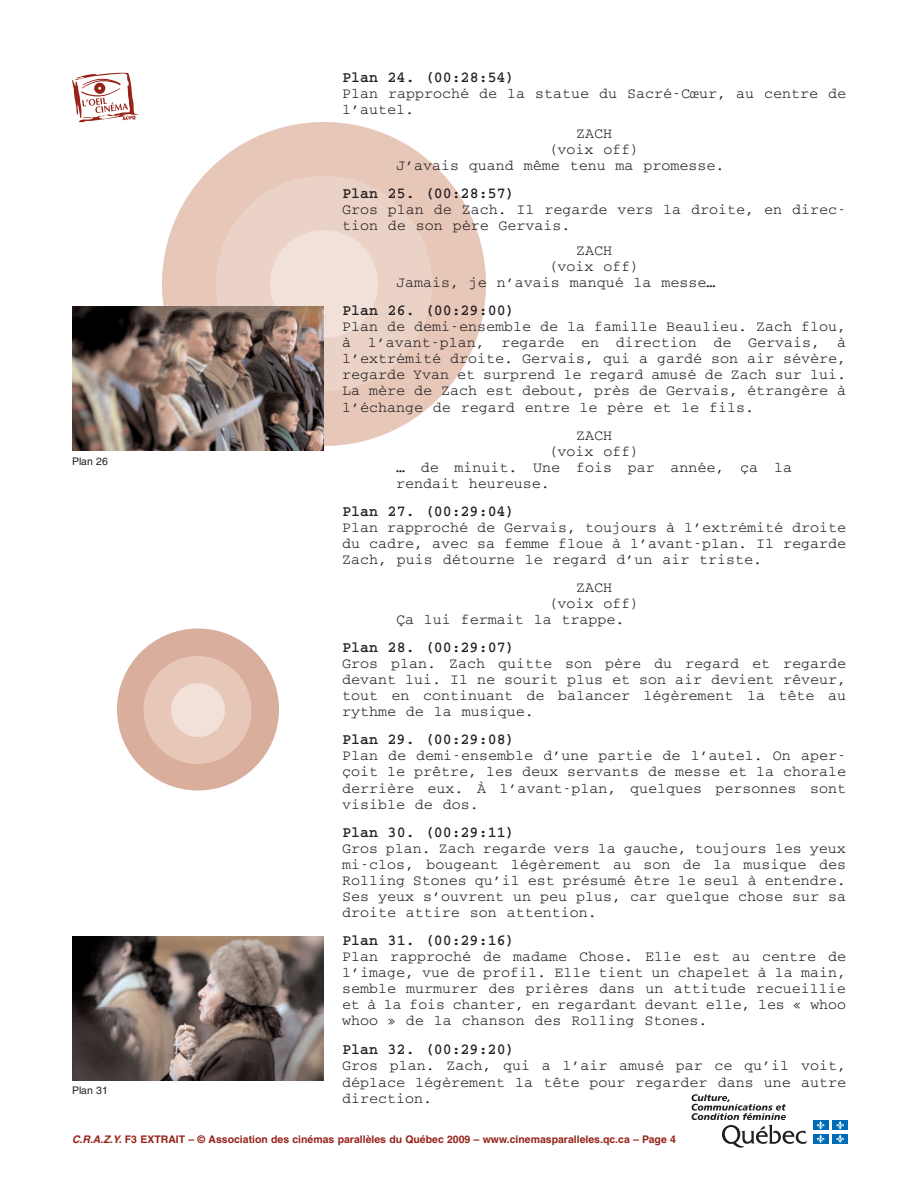
<style>
.page{position:relative;width:918px;height:1188px;background:#fff}
.page>*{position:absolute;margin:0;border:0;box-sizing:border-box;transform-origin:0 0}
.t1{font:15px/16px "Courier";color:#231f20;text-align:justify}
.t2{font:700 15px "Courier";color:#231f20}
.t3{font:700 10.5px "Helvetica";color:#962218}
.t4{font:10.5px "Helvetica";color:#231f20}
.s1{font-style:italic}
</style>
<div class="page">
<div style="left:162px;top:122px;width:324px;height:324px;background:#e7c7b8;border-radius:50%"></div>
<div style="left:216px;top:176px;width:216px;height:216px;background:#ebd2c7;border-radius:50%"></div>
<div style="left:270px;top:230px;width:108px;height:108px;background:#f2e1d9;border-radius:50%"></div>
<div style="left:117px;top:628px;width:162px;height:162px;background:#daae9c;border-radius:50%"></div>
<div style="left:144px;top:656px;width:107px;height:108px;background:#e7c7b8;border-radius:50%"></div>
<div style="left:171px;top:683px;width:54px;height:54px;background:#f2e1d9;border-radius:50%"></div>
<svg style="left:692px;top:1094px;width:115px;height:54px"></svg>
<div style="left:813px;top:1121px;width:15px;height:9px;background:#006cb7"></div>
<svg style="left:817px;top:1121px;width:8px;height:8px"></svg>
<div style="left:833px;top:1121px;width:15px;height:9px;background:#006cb7"></div>
<svg style="left:836px;top:1121px;width:8px;height:8px"></svg>
<div style="left:813px;top:1134px;width:15px;height:9px;background:#006cb7"></div>
<svg style="left:817px;top:1135px;width:8px;height:8px"></svg>
<div style="left:833px;top:1134px;width:15px;height:9px;background:#006cb7"></div>
<svg style="left:836px;top:1135px;width:8px;height:8px"></svg>
<svg style="left:72px;top:73px;width:67px;height:50px"></svg>
<img style="left:72px;top:307px;width:252px;height:144px">
<img style="left:72px;top:937px;width:252px;height:144px">
<p class="t2" style="left:342px;top:72px;width:174px">Plan 24. (00:28:54)</p>
<p class="t1" style="left:342px;top:86px;width:506px">Plan rapproché de la statue du Sacré-Cœur, au centre de l’autel.</p>
<p class="t1" style="left:576px;top:126px;width:37px">ZACH</p>
<p class="t1" style="left:549px;top:142px;width:92px">(voix off)</p>
<p class="t1" style="left:396px;top:158px;width:330px">J’avais quand même tenu ma promesse.</p>
<p class="t2" style="left:342px;top:188px;width:174px">Plan 25. (00:28:57)</p>
<p class="t1" style="left:342px;top:202px;width:506px">Gros plan de Zach. Il regarde vers la droite, en direc&shy;tion de son père Gervais.</p>
<p class="t1" style="left:576px;top:243px;width:37px">ZACH</p>
<p class="t1" style="left:549px;top:259px;width:92px">(voix off)</p>
<p class="t1" style="left:396px;top:275px;width:321px">Jamais, je n’avais manqué la messe…</p>
<p class="t2" style="left:342px;top:305px;width:174px">Plan 26. (00:29:00)</p>
<p class="t1" style="left:342px;top:320px;width:506px">Plan de demi-ensemble de la famille Beaulieu. Zach flou, à l’avant-plan, regarde en direction de Gervais, à l’extrémité droite. Gervais, qui a gardé son air sévère, regarde Yvan et surprend le regard amusé de Zach sur lui.<br>La mère de Zach est debout, près de Gervais, étrangère à l’échange de regard entre le père et le fils.</p>
<p class="t1" style="left:576px;top:428px;width:37px">ZACH</p>
<p class="t1" style="left:549px;top:444px;width:92px">(voix off)</p>
<p class="t1" style="left:396px;top:460px;width:398px">… de minuit. Une fois par année, ça la</p>
<p class="t1" style="left:396px;top:476px;width:155px">rendait heureuse.</p>
<p class="t2" style="left:342px;top:506px;width:174px">Plan 27. (00:29:04)</p>
<p class="t1" style="left:342px;top:520px;width:506px">Plan rapproché de Gervais, toujours à l’extrémité droite du cadre, avec sa femme floue à l’avant-plan. Il regarde Zach, puis détourne le regard d’un air triste.</p>
<p class="t1" style="left:576px;top:580px;width:37px">ZACH</p>
<p class="t1" style="left:549px;top:596px;width:92px">(voix off)</p>
<p class="t1" style="left:396px;top:612px;width:230px">Ça lui fermait la trappe.</p>
<p class="t2" style="left:342px;top:642px;width:174px">Plan 28. (00:29:07)</p>
<p class="t1" style="left:342px;top:656px;width:506px">Gros plan. Zach quitte son père du regard et regarde devant lui. Il ne sourit plus et son air devient rêveur, tout en continuant de balancer légèrement la tête au rythme de la musique.</p>
<p class="t2" style="left:342px;top:734px;width:174px">Plan 29. (00:29:08)</p>
<p class="t1" style="left:342px;top:749px;width:506px">Plan de demi-ensemble d’une partie de l’autel. On aper&shy;çoit le prêtre, les deux servants de messe et la chorale derrière eux. À l’avant-plan, quelques personnes sont visible de dos.</p>
<p class="t2" style="left:342px;top:827px;width:174px">Plan 30. (00:29:11)</p>
<p class="t1" style="left:342px;top:841px;width:506px">Gros plan. Zach regarde vers la gauche, toujours les yeux mi-clos, bougeant légèrement au son de la musique des Rolling Stones qu’il est présumé être le seul à entendre.<br>Ses yeux s’ouvrent un peu plus, car quelque chose sur sa droite attire son attention.</p>
<p class="t2" style="left:342px;top:935px;width:174px">Plan 31. (00:29:16)</p>
<p class="t1" style="left:342px;top:949px;width:506px">Plan rapproché de madame Chose. Elle est au centre de l’image, vue de profil. Elle tient un chapelet à la main, semble murmurer des prières dans un attitude recueillie et à la fois chanter, en regardant devant elle, les « whoo whoo » de la chanson des Rolling Stones.</p>
<p class="t2" style="left:342px;top:1044px;width:174px">Plan 32. (00:29:20)</p>
<p class="t1" style="left:342px;top:1058px;width:506px;line-height:16.5px">Gros plan. Zach, qui a l’air amusé par ce qu’il voit, déplace légèrement la tête pour regarder dans une autre direction.</p>
<p class="t3" style="left:72px;top:1135px;width:605px"><span class="s1">C.R.A.Z.Y.</span> F3 EXTRAIT – © Association des cinémas parallèles du Québec 2009 – www.cinemasparalleles.qc.ca – Page 4</p>
<p class="t4" style="left:72px;top:457px;width:37px">Plan 26</p>
<p class="t4" style="left:72px;top:1087px;width:37px">Plan 31</p>
</div>
